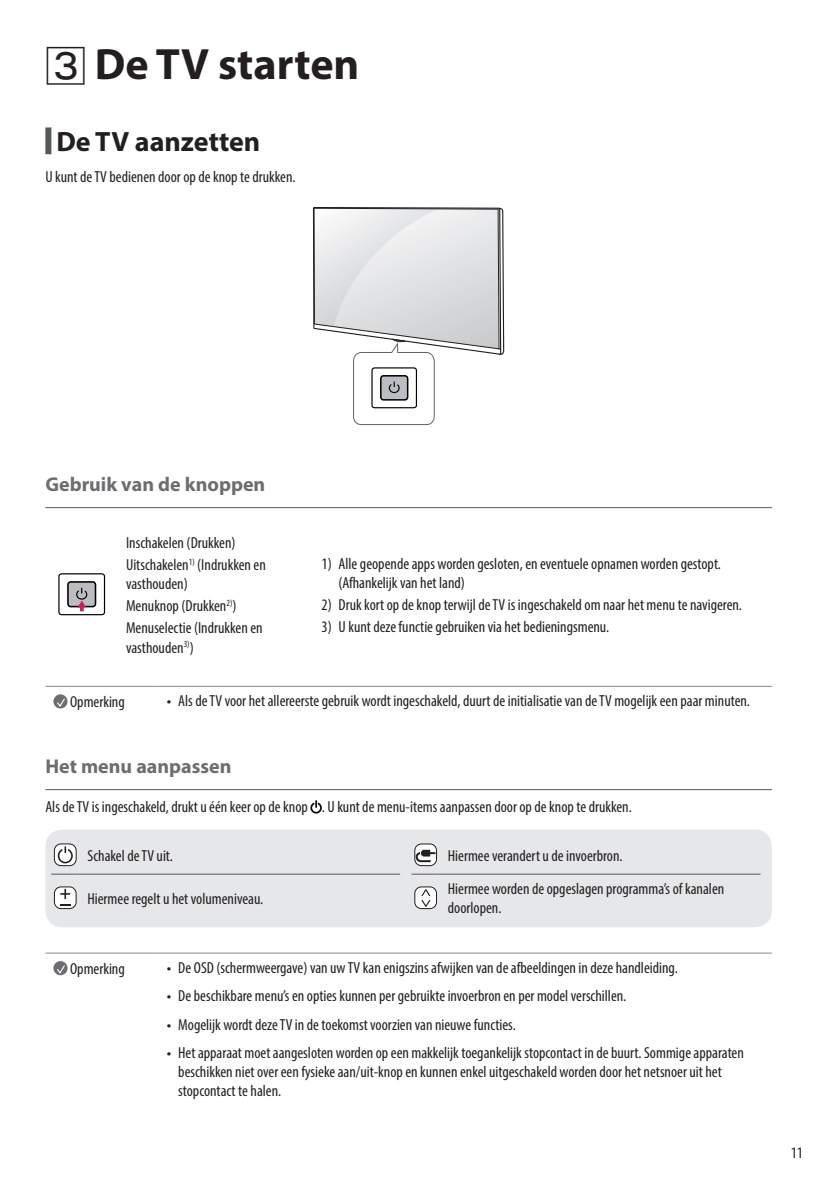
<style>
.page{position:relative;width:840px;height:1191px;background:#fff}
.page>*{position:absolute;margin:0;border:0;box-sizing:border-box;transform-origin:0 0}
.Title1{font:700 44px "Myriad Pro";color:#231f20}
.Title2{font:700 28px "Myriad Pro";color:#231f20}
.Title3{font:700 20px "Myriad Pro";color:#6c6d70}
.Body{font:condensed 16px/19.2px "Myriad Pro";color:#231f20}
.s1{font-family:"LG Smart";font-stretch:normal}
</style>
<div class="page">
<div style="left:45px;top:127px;width:6px;height:27px;background:#57585a"></div>
<svg style="left:313px;top:207px;width:191px;height:218px"></svg>
<hr style="left:45px;top:507px;width:726px;height:1px;background:#57585a">
<div style="left:58px;top:573px;width:47px;height:42px;border:1px solid #000;border-radius:3px"></div>
<div style="left:68px;top:582px;width:27px;height:24px;background:#bcbdc0;border-radius:3px"></div>
<div style="left:67px;top:581px;width:29px;height:26px;border:2px solid #000;border-radius:3px"></div>
<svg style="left:75px;top:587px;width:13px;height:24px"></svg>
<hr style="left:45px;top:686px;width:114px;height:1px;background:#87898c">
<hr style="left:159px;top:686px;width:612px;height:1px;background:#87898c">
<svg style="left:53px;top:694px;width:14px;height:14px"></svg>
<svg style="left:56px;top:697px;width:10px;height:11px"></svg>
<hr style="left:45px;top:789px;width:726px;height:1px;background:#57585a">
<svg style="left:310px;top:800px;width:12px;height:13px"></svg>
<div style="left:45px;top:829px;width:726px;height:98px;background:#e6e7e9;border-radius:17px"></div>
<svg style="left:411px;top:873px;width:28px;height:1px"></svg>
<hr style="left:439px;top:873px;width:321px;height:1px;background:#57585a">
<svg style="left:51px;top:873px;width:28px;height:1px"></svg>
<hr style="left:79px;top:873px;width:321px;height:1px;background:#57585a">
<svg style="left:54px;top:844px;width:22px;height:21px"></svg>
<div style="left:54px;top:843px;width:23px;height:23px;border:1px solid #231f20;border-radius:7px"></div>
<svg style="left:58px;top:846px;width:15px;height:17px"></svg>
<svg style="left:414px;top:844px;width:22px;height:21px"></svg>
<div style="left:414px;top:843px;width:23px;height:23px;border:1px solid #231f20;border-radius:7px"></div>
<svg style="left:416px;top:829px;width:18px;height:34px"></svg>
<div style="left:54px;top:887px;width:22px;height:21px;background:#fff;border-radius:7px"></div>
<div style="left:54px;top:886px;width:23px;height:23px;border:1px solid #231f20;border-radius:7px"></div>
<svg style="left:60px;top:889px;width:10px;height:17px"></svg>
<div style="left:414px;top:887px;width:22px;height:21px;background:#fff;border-radius:7px"></div>
<div style="left:414px;top:886px;width:23px;height:23px;border:1px solid #231f20;border-radius:7px"></div>
<svg style="left:421px;top:889px;width:9px;height:18px"></svg>
<hr style="left:45px;top:952px;width:114px;height:1px;background:#87898c">
<hr style="left:159px;top:952px;width:612px;height:1px;background:#87898c">
<div style="left:53px;top:961px;width:14px;height:14px;background:#6c6d70;border-radius:50%"></div>
<svg style="left:56px;top:965px;width:10px;height:9px"></svg>
<p class="Title1" style="left:95px;top:36px;width:266px">De TV starten</p>
<p class="Title2" style="left:56px;top:124px;width:205px">De TV aanzetten</p>
<p class="Body" style="left:45px;top:167px;width:252px">U kunt de TV bedienen door op de knop te drukken.</p>
<p class="Title3" style="left:45px;top:471px;width:221px">Gebruik van de knoppen</p>
<p class="Body" style="left:126px;top:533px;width:111px">Inschakelen (Drukken)</p>
<p class="Body" style="left:126px;top:555px;width:141px">Uitschakelen<sup>1)</sup> (Indrukken en vasthouden)</p>
<p class="Body" style="left:126px;top:596px;width:112px">Menuknop (Drukken<sup>2)</sup>)</p>
<p class="Body" style="left:126px;top:618px;width:138px">Menuselectie (Indrukken en vasthouden<sup>3)</sup>)</p>
<p class="Body" style="left:338px;top:553px;width:383px;text-indent:-17px">1) Alle geopende apps worden gesloten, en eventuele opnamen worden gestopt. (Afhankelijk van het land)</p>
<p class="Body" style="left:321px;top:595px;width:422px">2) Druk kort op de knop terwijl de TV is ingeschakeld om naar het menu te navigeren.</p>
<p class="Body" style="left:321px;top:617px;width:289px">3) U kunt deze functie gebruiken via het bedieningsmenu.</p>
<p class="Body" style="left:70px;top:692px;width:56px">Opmerking</p>
<p class="Body" style="left:167px;top:691px;width:584px"><span class="s1">•</span> Als de TV voor het allereerste gebruik wordt ingeschakeld, duurt de initialisatie van de TV mogelijk een paar minuten.</p>
<p class="Title3" style="left:45px;top:753px;width:187px">Het menu aanpassen</p>
<p class="Body" style="left:45px;top:797px;width:587px">Als de TV is ingeschakeld, drukt u één keer op de knop . U kunt de menu-items aanpassen door op de knop te drukken.</p>
<p class="Body" style="left:87px;top:845px;width:87px">Schakel de TV uit.</p>
<p class="Body" style="left:447px;top:845px;width:176px">Hiermee verandert u de invoerbron.</p>
<p class="Body" style="left:87px;top:888px;width:177px">Hiermee regelt u het volumeniveau.</p>
<p class="Body" style="left:447px;top:879px;width:278px">Hiermee worden de opgeslagen programma’s of kanalen doorlopen.</p>
<p class="Body" style="left:70px;top:958px;width:56px">Opmerking</p>
<p class="Body" style="left:167px;top:958px;width:512px"><span class="s1">•</span> De OSD (schermweergave) van uw TV kan enigszins afwijken van de afbeeldingen in deze handleiding.</p>
<p class="Body" style="left:167px;top:986px;width:460px"><span class="s1">•</span> De beschikbare menu’s en opties kunnen per gebruikte invoerbron en per model verschillen.</p>
<p class="Body" style="left:167px;top:1014px;width:350px"><span class="s1">•</span> Mogelijk wordt deze TV in de toekomst voorzien van nieuwe functies.</p>
<p class="Body" style="left:178px;top:1042px;width:567px;text-indent:-11px"><span class="s1">•</span> Het apparaat moet aangesloten worden op een makkelijk toegankelijk stopcontact in de buurt. Sommige apparaten beschikken niet over een fysieke aan/uit-knop en kunnen enkel uitgeschakeld worden door het netsnoer uit het stopcontact te halen.</p>
<p class="Body" style="left:790px;top:1142px;width:14px">11</p>
</div>
